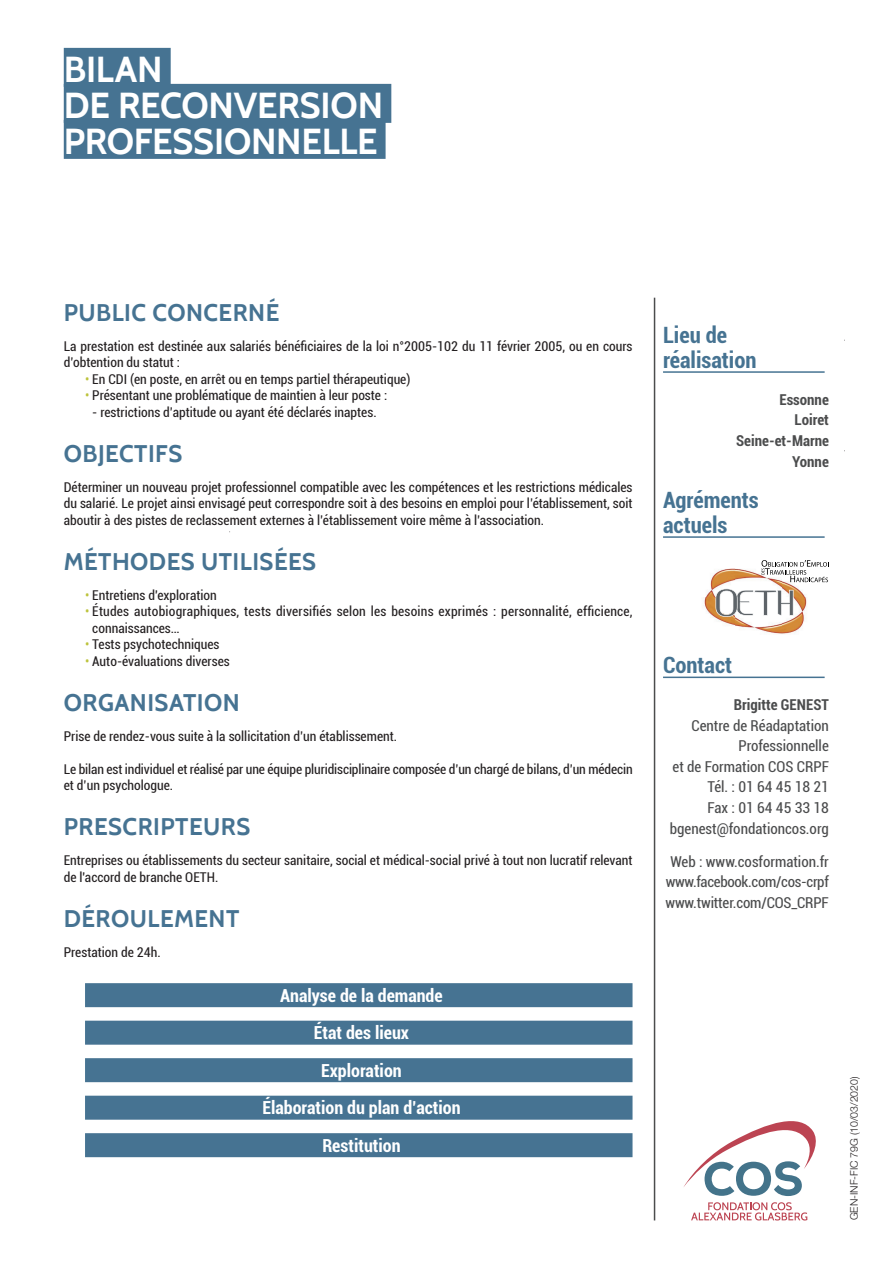
<style>
.page{position:relative;width:893px;height:1263px;background:#fff}
.page>*{position:absolute;margin:0;border:0;box-sizing:border-box;transform-origin:0 0}
.t1{font:700 36px "Cabin";letter-spacing:-.005em;color:#fff}
.t2{font:700 24px "Cabin";letter-spacing:.02em;color:#467392}
.t3{font:700 condensed 22.5px/24.8px "Roboto";color:#467392}
.t4{font:700 condensed 18px/37.5px "Roboto";color:#fff;text-align:center}
.t5{font:condensed 15px/20.7px "Roboto";color:#4b4c4d;text-align:right}
.t6{font:700 condensed 15px "Roboto";color:#4b4c4d}
.t7{font:condensed 15px "Roboto";letter-spacing:-.02em;color:#4b4c4d}
.t8{font:condensed 13.5px/16.5px "Roboto";color:#231f20}
.t9{font:300 10.5px "Helvetica Neue LT Pro";color:#231f20}
.s1{color:#bdc33c}
</style>
<div class="page">
<div style="left:64px;top:48px;width:107px;height:39px;background:#467392"></div>
<div style="left:64px;top:84px;width:327px;height:39px;background:#467392"></div>
<div style="left:64px;top:120px;width:322px;height:39px;background:#467392"></div>
<div style="left:85px;top:983px;width:547px;height:24px;background:#467392"></div>
<div style="left:85px;top:1021px;width:547px;height:24px;background:#467392"></div>
<div style="left:85px;top:1058px;width:547px;height:24px;background:#467392"></div>
<div style="left:85px;top:1096px;width:547px;height:24px;background:#467392"></div>
<div style="left:85px;top:1133px;width:547px;height:24px;background:#467392"></div>
<hr style="left:654px;top:298px;width:1px;height:922px;background:#4b4c4d">
<svg style="left:691px;top:1202px;width:116px;height:18px"></svg>
<svg style="left:683px;top:1121px;width:133px;height:75px"></svg>
<hr style="left:663px;top:371px;width:162px;height:2px;background:#467392">
<hr style="left:663px;top:536px;width:162px;height:2px;background:#467392">
<hr style="left:663px;top:677px;width:162px;height:1px;background:#467392">
<img style="left:703px;top:568px;width:117px;height:66px">
<svg style="left:715px;top:588px;width:78px;height:29px"></svg>
<svg style="left:761px;top:560px;width:68px;height:22px"></svg>
<p class="t1" style="left:64px;top:48px;width:100px">BILAN</p>
<p class="t1" style="left:64px;top:84px;width:321px">DE RECONVERSION</p>
<p class="t1" style="left:64px;top:120px;width:315px">PROFESSIONNELLE</p>
<p class="t2" style="left:64px;top:298px;width:217px">PUBLIC CONCERNÉ</p>
<p class="t8" style="left:64px;top:337px;width:570px">La prestation est destinée aux salariés bénéficiaires de la loi n°2005-102 du 11 février 2005, ou en cours d’obtention du statut :</p>
<p class="t8" style="left:85px;top:370px;width:327px"><span class="s1">•</span> En CDI (en poste, en arrêt ou en temps partiel thérapeutique)</p>
<p class="t8" style="left:85px;top:387px;width:304px"><span class="s1">•</span> Présentant une problématique de maintien à leur poste :</p>
<p class="t8" style="left:92px;top:403px;width:286px">- restrictions d’aptitude ou ayant été déclarés inaptes.</p>
<p class="t2" style="left:64px;top:439px;width:120px">OBJECTIFS</p>
<p class="t8" style="left:64px;top:478px;width:570px;text-align:justify">Déterminer un nouveau projet professionnel compatible avec les compétences et les restrictions médicales du salarié. Le projet ainsi envisagé peut correspondre soit à des besoins en emploi pour l’établissement, soit aboutir à des pistes de reclassement externes à l’établissement voire même à l’association.</p>
<p class="t2" style="left:64px;top:547px;width:254px">MÉTHODES UTILISÉES</p>
<p class="t8" style="left:85px;top:586px;width:133px"><span class="s1">•</span> Entretiens d'exploration</p>
<p class="t8" style="left:92px;top:603px;width:542px;text-indent:-7px"><span class="s1">•</span> Études autobiographiques, tests diversifiés selon les besoins exprimés : personnalité, efficience, connaissances…</p>
<p class="t8" style="left:85px;top:636px;width:136px"><span class="s1">•</span> Tests psychotechniques</p>
<p class="t8" style="left:85px;top:652px;width:146px"><span class="s1">•</span> Auto-évaluations diverses</p>
<p class="t2" style="left:64px;top:688px;width:178px">ORGANISATION</p>
<p class="t8" style="left:64px;top:727px;width:335px">Prise de rendez-vous suite à la sollicitation d’un établissement.</p>
<p class="t8" style="left:64px;top:760px;width:570px">Le bilan est individuel et réalisé par une équipe pluridisciplinaire composée d’un chargé de bilans, d’un médecin et d’un psychologue.</p>
<p class="t2" style="left:64px;top:812px;width:188px">PRESCRIPTEURS</p>
<p class="t8" style="left:64px;top:852px;width:570px">Entreprises ou établissements du secteur sanitaire, social et médical-social privé à tout non lucratif relevant de l'accord de branche OETH.</p>
<p class="t2" style="left:64px;top:904px;width:177px">DÉROULEMENT</p>
<p class="t8" style="left:64px;top:943px;width:99px">Prestation de 24h.</p>
<p class="t4" style="left:262px;top:976px;width:200px">Analyse de la demande<br>État des lieux<br>Exploration<br>Élaboration du plan d’action<br>Restitution</p>
<p class="t3" style="left:663px;top:322px;width:95px">Lieu de réalisation</p>
<p class="t6" style="left:779px;top:389px;width:51px">Essonne</p>
<p class="t6" style="left:794px;top:409px;width:36px">Loiret</p>
<p class="t6" style="left:736px;top:430px;width:94px">Seine-et-Marne</p>
<p class="t6" style="left:792px;top:451px;width:38px">Yonne</p>
<p class="t3" style="left:663px;top:487px;width:97px">Agréments actuels</p>
<p class="t3" style="left:663px;top:652px;width:71px">Contact</p>
<p class="t6" style="left:734px;top:694px;width:97px">Brigitte GENEST</p>
<p class="t5" style="left:691px;top:714px;width:139px">Centre de Réadaptation</p>
<p class="t5" style="left:673px;top:735px;width:158px">Professionnelle<br>et de Formation COS CRPF</p>
<p class="t5" style="left:707px;top:776px;width:123px">Tél. : 01 64 45 18 21</p>
<p class="t5" style="left:708px;top:797px;width:123px">Fax : 01 64 45 33 18</p>
<p class="t5" style="left:670px;top:817px;width:161px">bgenest@fondationcos.org</p>
<p class="t5" style="left:670px;top:850px;width:160px">Web : www.cosformation.fr</p>
<p class="t7" style="left:666px;top:872px;width:165px">www.facebook.com/cos-crpf</p>
<p class="t5" style="left:665px;top:892px;width:165px">www.twitter.com/COS_CRPF</p>
<p class="t9" style="left:848px;top:1220px;width:145px;rotate:-90deg">GEN-INF-FIC 79G (10/03/2020)</p>
</div>
